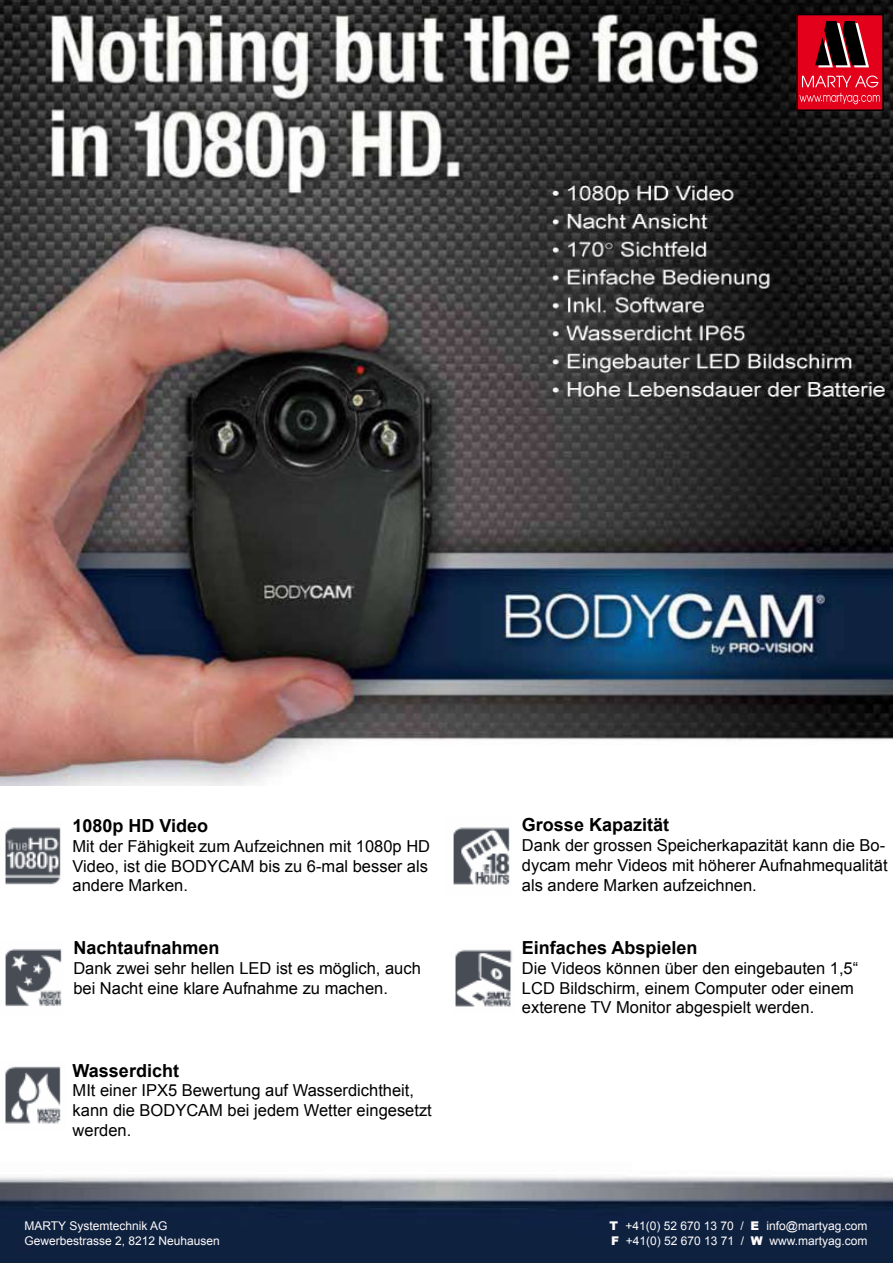
<style>
.page{position:relative;width:893px;height:1263px;background:#fff}
.page>*{position:absolute;margin:0;border:0;box-sizing:border-box;transform-origin:0 0}
.t1{font:700 18px "Arial";color:#000}
.t2{font:16.5px/19.8px "Arial";color:#000}
.t3{font:12px "Arial";color:#fffbfb}
.s1{font-weight:900}
</style>
<div class="page">
<img style="left:0;top:0;width:893px;height:786px">
<img style="left:0;top:1177px;width:893px;height:86px">
<img style="left:453px;top:827px;width:57px;height:58px">
<img style="left:5px;top:827px;width:56px;height:58px">
<img style="left:5px;top:1066px;width:56px;height:58px">
<img style="left:5px;top:949px;width:57px;height:57px">
<img style="left:455px;top:949px;width:57px;height:58px">
<div style="left:797px;top:14px;width:86px;height:96px;background:#e2001a"></div>
<div style="left:796px;top:14px;width:88px;height:97px;border:2px solid #000"></div>
<svg style="left:799px;top:76px;width:81px;height:28px"></svg>
<svg style="left:815px;top:21px;width:54px;height:46px"></svg>
<p class="t1" style="left:72px;top:813px;width:137px">1080p HD Video</p>
<p class="t2" style="left:72px;top:836px;width:359px">Mit der Fähigkeit zum Aufzeichnen mit 1080p HD<br>Video, ist die BODYCAM bis zu 6-mal besser als andere Marken.</p>
<p class="t1" style="left:73px;top:936px;width:148px">Nachtaufnahmen</p>
<p class="t2" style="left:73px;top:958px;width:349px">Dank zwei sehr hellen LED ist es möglich, auch bei Nacht eine klare Aufnahme zu machen.</p>
<p class="t1" style="left:73px;top:1058px;width:108px">Wasserdicht</p>
<p class="t2" style="left:73px;top:1081px;width:361px">MIt einer IPX5 Bewertung auf Wasserdichtheit, kann die BODYCAM bei jedem Wetter eingesetzt werden.</p>
<p class="t1" style="left:522px;top:813px;width:149px">Grosse Kapazität</p>
<p class="t2" style="left:522px;top:836px;width:367px">Dank der grossen Speicherkapazität kann die Bo&shy;dycam mehr Videos mit höherer Aufnahmequalität als andere Marken aufzeichnen.</p>
<p class="t1" style="left:522px;top:936px;width:177px">Einfaches Abspielen</p>
<p class="t2" style="left:522px;top:958px;width:338px">Die Videos können über den eingebauten 1,5“<br>LCD Bildschirm, einem Computer oder einem exterene TV Monitor abgespielt werden.</p>
<p class="t3" style="left:24px;top:1218px;width:144px">MARTY Systemtechnik AG</p>
<p class="t3" style="left:609px;top:1218px;width:259px"><span class="s1">T</span> +41(0) 52 670 13 70 / <span class="s1">E</span> info@martyag.com</p>
<p class="t3" style="left:24px;top:1233px;width:197px">Gewerbestrasse 2, 8212 Neuhausen</p>
<p class="t3" style="left:611px;top:1233px;width:258px"><span class="s1">F</span> +41(0) 52 670 13 71 / <span class="s1">W</span> www.martyag.com</p>
</div>
